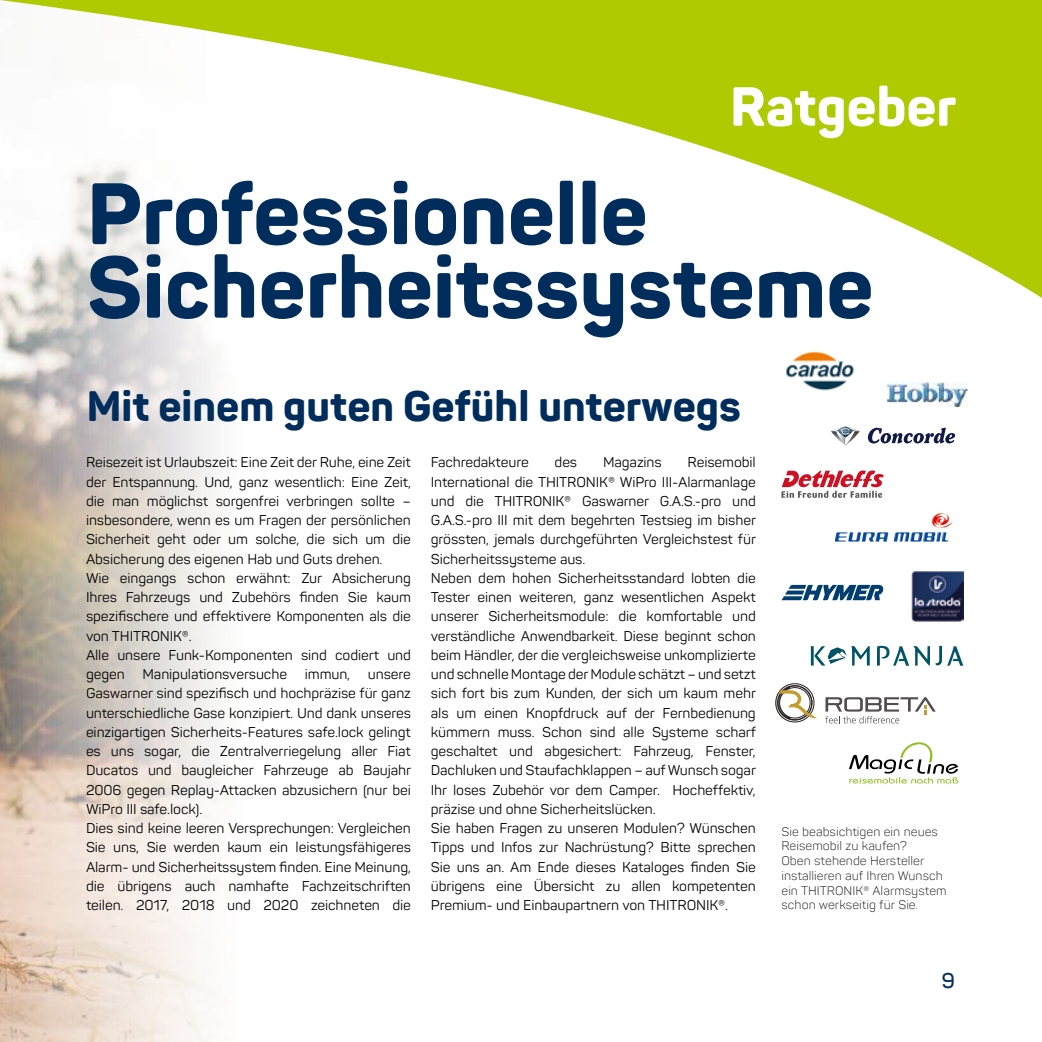
<style>
.page{position:relative;width:1042px;height:1042px;background:#fff}
.page>*{position:absolute;margin:0;border:0;box-sizing:border-box;transform-origin:0 0}
.t1{font:800 85.75px/73.5px "Panton";color:#002d5c}
.t2{font:800 54.25px "Panton";color:#fff}
.t3{font:800 42px "Panton";color:#002d5c}
.t4{font:600 21px "Panton";color:#002d5c}
.t5{font:14px/19.2px "Panton";letter-spacing:-.01em;color:#000}
.t6{font:300 12.25px/14.7px "Panton";color:#000}
</style>
<div class="page">
<img style="left:0;top:308px;width:216px;height:734px">
<svg style="left:0;top:0;width:1042px;height:308px"></svg>
<img style="left:887px;top:382px;width:80px;height:25px">
<svg style="left:781px;top:470px;width:102px;height:28px"></svg>
<img style="left:931px;top:513px;width:22px;height:15px">
<img style="left:786px;top:351px;width:67px;height:39px">
<svg style="left:867px;top:428px;width:88px;height:15px"></svg>
<svg style="left:831px;top:426px;width:28px;height:19px"></svg>
<svg style="left:781px;top:585px;width:102px;height:15px"></svg>
<img style="left:912px;top:571px;width:51px;height:51px">
<svg style="left:849px;top:742px;width:109px;height:41px"></svg>
<svg style="left:877px;top:646px;width:86px;height:20px"></svg>
<svg style="left:811px;top:646px;width:59px;height:19px"></svg>
<svg style="left:775px;top:683px;width:41px;height:40px"></svg>
<svg style="left:825px;top:697px;width:111px;height:26px"></svg>
<h2 class="t2" style="left:730px;top:72px;width:228px">Ratgeber</h2>
<h1 class="t1" style="left:87px;top:177px;width:788px">Professionelle<br>Sicherheitssysteme</h1>
<h3 class="t3" style="left:87px;top:380px;width:655px">Mit einem guten Gefühl unterwegs</h3>
<p class="t5" style="left:86px;top:453px;width:326px">Reisezeit ist Urlaubszeit: Eine Zeit der Ruhe, eine Zeit der Entspannung. Und, ganz wesentlich: Eine Zeit, die man möglichst sorgenfrei verbringen sollte – insbesondere, wenn es um Fragen der persönlichen Sicherheit geht oder um solche, die sich um die Absicherung des eigenen Hab und Guts drehen.<br>Wie eingangs schon erwähnt: Zur Absicherung Ihres Fahrzeugs und Zubehörs finden Sie kaum spezifischere und effektivere Komponenten als die von THITRONIK®.<br>Alle unsere Funk-Komponenten sind codiert und gegen</p>
<p class="t5" style="left:142px;top:664px;width:146px">Manipulationsversuche</p>
<p class="t5" style="left:305px;top:664px;width:47px">immun,</p>
<p class="t5" style="left:86px;top:664px;width:327px;text-indent:282px">unsere Gaswarner sind spezifisch und hochpräzise für ganz unterschiedliche Gase konzipiert. Und dank unseres einzigartigen Sicherheits-Features safe.lock gelingt es uns sogar, die Zentralverriegelung aller Fiat Ducatos und baugleicher Fahrzeuge ab Baujahr 2006 gegen Replay-Attacken abzusichern (nur bei WiPro III safe.lock).<br>Dies sind keine leeren Versprechungen: Vergleichen Sie uns, Sie werden kaum ein leistungsfähigeres Alarm- und Sicherheitssystem finden. Eine Meinung, die übrigens auch namhafte Fachzeitschriften teilen. 2017, 2018 und 2020 zeichneten die</p>
<p class="t5" style="left:431px;top:453px;width:327px;text-indent:257px">Reisemobil International die THITRONIK® WiPro III-Alarmanlage und die THITRONIK® Gaswarner G.A.S.-pro und G.A.S.-pro III mit dem begehrten Testsieg im bisher grössten, jemals durchgeführten Vergleichstest für Sicherheitssysteme aus.<br>Neben dem hohen Sicherheitsstandard lobten die Tester einen weiteren, ganz wesentlichen Aspekt unserer Sicherheitsmodule: die komfortable und verständliche Anwendbarkeit. Diese beginnt schon beim Händler, der die vergleichsweise unkomplizierte und schnelle Montage der Module schätzt – und setzt sich fort bis zum Kunden, der sich um kaum mehr als um einen Knopfdruck auf der Fernbedienung kümmern muss. Schon sind alle Systeme scharf geschaltet und abgesichert: Fahrzeug, Fenster, Dachluken und Staufachklappen – auf Wunsch sogar Ihr loses Zubehör vor dem Camper. Hocheffektiv, präzise und ohne Sicherheitslücken.<br>Sie haben Fragen zu unseren Modulen? Wünschen Tipps und Infos zur Nachrüstung? Bitte sprechen Sie uns an. Am Ende dieses Kataloges finden Sie übrigens eine Übersicht zu allen kompetenten Premium- und Einbaupartnern von THITRONIK®.</p>
<p class="t5" style="left:431px;top:453px;width:99px">Fachredakteure</p>
<p class="t5" style="left:554px;top:453px;width:24px">des</p>
<p class="t5" style="left:603px;top:453px;width:60px">Magazins</p>
<p class="t6" style="left:781px;top:824px;width:167px">Sie beabsichtigen ein neues<br>Reisemobil zu kaufen?<br>Oben stehende Hersteller installieren auf Ihren Wunsch ein THITRONIK® Alarmsystem schon werkseitig für Sie.</p>
<h3 class="t4" style="left:941px;top:967px;width:15px">9</h3>
</div>
